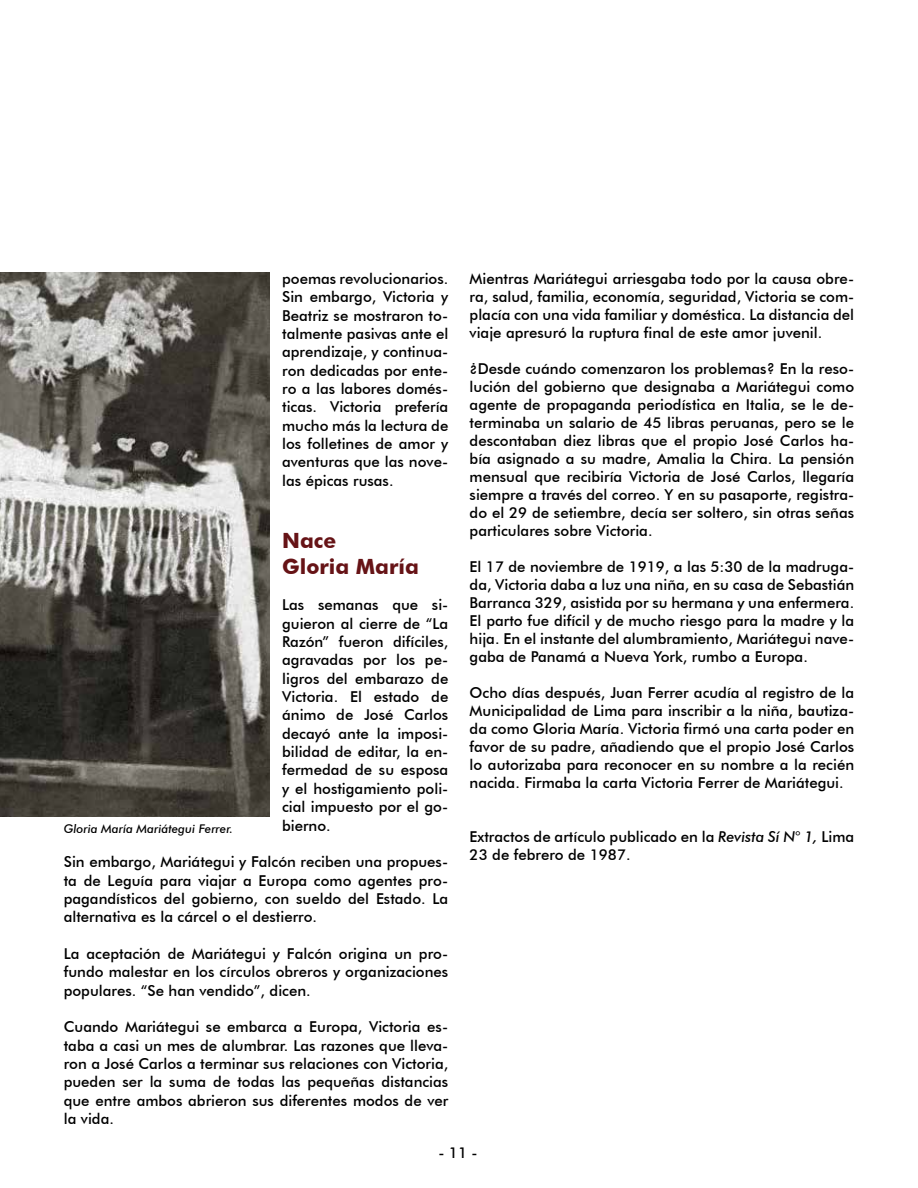
<style>
.page{position:relative;width:918px;height:1188px;background:#fff}
.page>*{position:absolute;margin:0;border:0;box-sizing:border-box;transform-origin:0 0}
.t1{font:700 21px/25.5px "Futura BT";color:#661316}
.t2{font:500 15px/18.3px "Futura BT";color:#000;text-align:justify}
.t3{font:italic 500 12px "Futura BT";color:#000}
.s1{font-style:italic}
</style>
<div class="page">
<img style="left:0;top:273px;width:269px;height:543px">
<p class="t2" style="left:282px;top:269px;width:168px">poemas revolucionarios.<br>Sin embargo, Victoria y Beatriz se mostraron to&shy;talmente pasivas ante el aprendizaje, y continua&shy;ron dedicadas por ente&shy;ro a las labores domés&shy;ticas. Victoria prefería mucho más la lectura de los folletines de amor y aventuras que las nove&shy;las épicas rusas.</p>
<h1 class="t1" style="left:282px;top:528px;width:138px">Nace<br>Gloria María</h1>
<p class="t2" style="left:282px;top:596px;width:168px">Las semanas que si&shy;guieron al cierre de “La Razón” fueron difíciles, agravadas por los pe&shy;ligros del embarazo de Victoria. El estado de ánimo de José Carlos decayó ante la imposi&shy;bilidad de editar, la en&shy;fermedad de su esposa y el hostigamiento poli&shy;cial impuesto por el go&shy;bierno.</p>
<p class="t2" style="left:64px;top:853px;width:386px">Sin embargo, Mariátegui y Falcón reciben una propues&shy;ta de Leguía para viajar a Europa como agentes pro&shy;pagandísticos del gobierno, con sueldo del Estado. La alternativa es la cárcel o el destierro.</p>
<p class="t2" style="left:64px;top:944px;width:386px">La aceptación de Mariátegui y Falcón origina un pro&shy;fundo malestar en los círculos obreros y organizaciones populares. “Se han vendido”, dicen.</p>
<p class="t2" style="left:64px;top:1018px;width:386px">Cuando Mariátegui se embarca a Europa, Victoria es&shy;taba a casi un mes de alumbrar. Las razones que lleva&shy;ron a José Carlos a terminar sus relaciones con Victoria, pueden ser la suma de todas las pequeñas distancias que entre ambos abrieron sus diferentes modos de ver la vida.</p>
<p class="t3" style="left:64px;top:821px;width:171px">Gloria María Mariátegui Ferrer.</p>
<p class="t2" style="left:470px;top:270px;width:386px">Mientras Mariátegui arriesgaba todo por la causa obre&shy;ra, salud, familia, economía, seguridad, Victoria se com&shy;placía con una vida familiar y doméstica. La distancia del viaje apresuró la ruptura final de este amor juvenil.</p>
<p class="t2" style="left:470px;top:360px;width:386px">¿Desde cuándo comenzaron los problemas? En la reso&shy;lución del gobierno que designaba a Mariátegui como agente de propaganda periodística en Italia, se le de&shy;terminaba un salario de 45 libras peruanas, pero se le descontaban diez libras que el propio José Carlos ha&shy;bía asignado a su madre, Amalia la Chira. La pensión mensual que recibiría Victoria de José Carlos, llegaría siempre a través del correo. Y en su pasaporte, registra&shy;do el 29 de setiembre, decía ser soltero, sin otras señas particulares sobre Victoria.</p>
<p class="t2" style="left:470px;top:558px;width:386px">El 17 de noviembre de 1919, a las 5:30 de la madruga&shy;da, Victoria daba a luz una niña, en su casa de Sebastián Barranca 329, asistida por su hermana y una enfermera.<br>El parto fue difícil y de mucho riesgo para la madre y la hija. En el instante del alumbramiento, Mariátegui nave&shy;gaba de Panamá a Nueva York, rumbo a Europa.</p>
<p class="t2" style="left:470px;top:684px;width:386px">Ocho días después, Juan Ferrer acudía al registro de la Municipalidad de Lima para inscribir a la niña, bautiza&shy;da como Gloria María. Victoria firmó una carta poder en favor de su padre, añadiendo que el propio José Carlos lo autorizaba para reconocer en su nombre a la recién nacida. Firmaba la carta Victoria Ferrer de Mariátegui.</p>
<p class="t2" style="left:470px;top:828px;width:386px">Extractos de artículo publicado en la <span class="s1">Revista Sí N° 1,</span> Lima<br>23 de febrero de 1987.</p>
<p class="t2" style="left:438px;top:1144px;width:41px">- 11 -</p>
</div>
